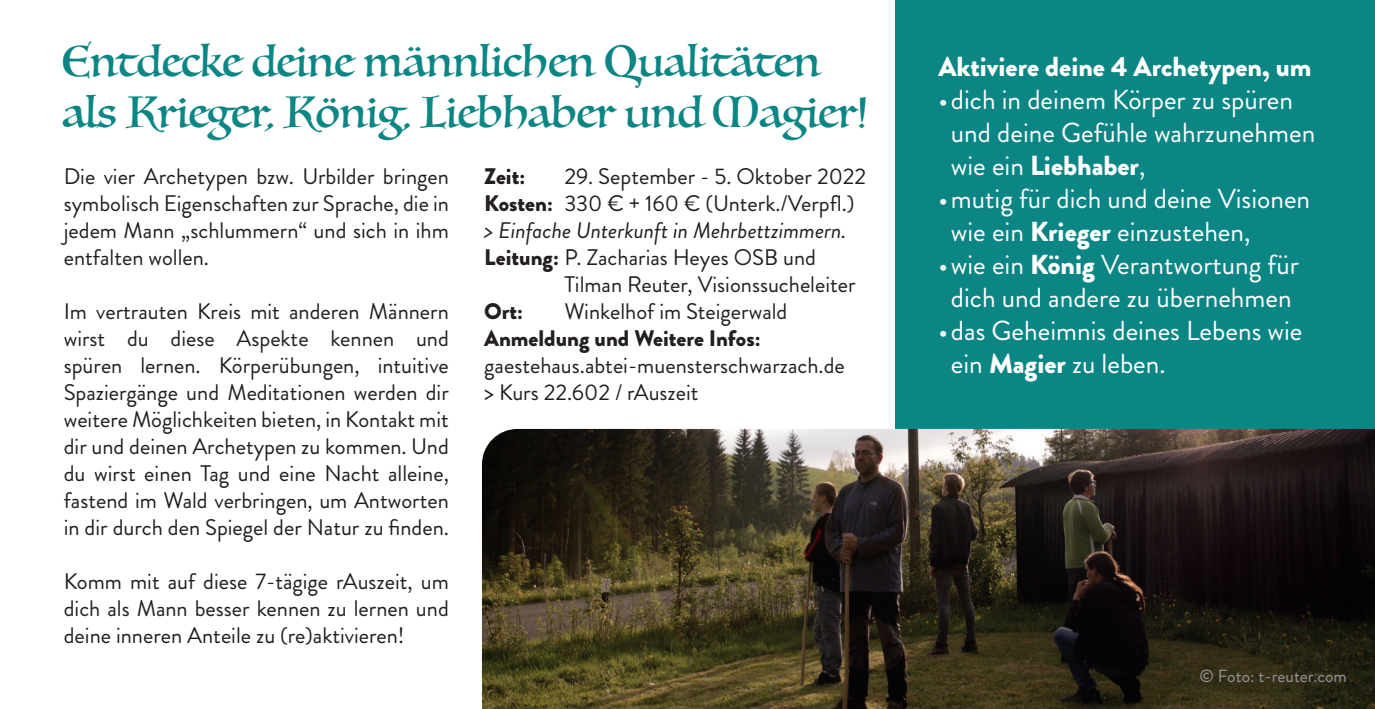
<style>
.page{position:relative;width:1375px;height:709px;background:#fff}
.page>*{position:absolute;margin:0;border:0;box-sizing:border-box;transform-origin:0 0}
.t1{font:42.5px/51px "Luminari";color:#0c8684}
.t2{font:27.5px/33px "Brandon Grotesque";color:#fff}
.t3{font:900 27.5px "Brandon Grotesque";color:#fff}
.t4{font:22.5px/27px "Brandon Grotesque";color:#231f20;text-align:justify}
.t5{font:900 22.5px "Brandon Grotesque";color:#231f20}
.t6{font:17.5px "Brandon Grotesque";color:#939598}
.s1{font-weight:900}
.s2{font-style:italic}
</style>
<div class="page">
<div style="left:896px;top:0;width:479px;height:429px;background:#0c8684"></div>
<img style="left:482px;top:429px;width:893px;height:280px">
<h1 class="t1" style="left:62px;top:36px;width:808px">Entdecke deine männlichen Qualitäten als Krieger, König, Liebhaber und Magier!</h1>
<p class="t4" style="left:64px;top:163px;width:387px">Die vier Archetypen bzw. Urbilder bringen symbolisch Eigenschaften zur Sprache, die in jedem Mann „schlummern“ und sich in ihm entfalten wollen.</p>
<p class="t4" style="left:64px;top:298px;width:387px">Im vertrauten Kreis mit anderen Männern wirst du diese Aspekte kennen und spüren lernen. Körperübungen, intuitive Spaziergänge und Meditationen werden dir weitere Möglichkeiten bieten, in Kontakt mit dir und deinen Archetypen zu kommen. Und du wirst einen Tag und eine Nacht alleine, fastend im Wald verbringen, um Antworten in dir durch den Spiegel der Natur zu finden.</p>
<p class="t4" style="left:64px;top:568px;width:387px">Komm mit auf diese 7-tägige rAuszeit, um dich als Mann besser kennen zu lernen und deine inneren Anteile zu (re)aktivieren!</p>
<p class="t4" style="left:484px;top:163px;width:383px;text-align:left;text-indent:80px">29. September - 5. Oktober 2022<br><span class="s1">Kosten:</span> 330 € + 160 € (Unterk./Verpfl.) <span class="s2">&gt; Einfache Unterkunft in Mehrbettzimmern.<br></span><span class="s1">Leitung:</span> P. Zacharias Heyes OSB und</p>
<p class="t4" style="left:564px;top:271px;width:293px">Tilman Reuter, Visionssucheleiter</p>
<p class="t5" style="left:484px;top:295px;width:40px">Ort:</p>
<p class="t4" style="left:564px;top:298px;width:225px">Winkelhof im Steigerwald</p>
<p class="t5" style="left:484px;top:322px;width:278px">Anmeldung und Weitere Infos:</p>
<p class="t4" style="left:484px;top:352px;width:362px">gaestehaus.abtei-muensterschwarzach.de &gt; Kurs 22.602 / rAuszeit</p>
<p class="t5" style="left:484px;top:160px;width:42px">Zeit:</p>
<p class="t3" style="left:938px;top:47px;width:375px">Aktiviere deine 4 Archetypen, um</p>
<p class="t2" style="left:951px;top:83px;width:366px;text-indent:-13px">•dich in deinem Körper zu spüren und deine Gefühle wahrzunehmen wie ein <span class="s1">Liebhaber</span>,</p>
<p class="t2" style="left:951px;top:182px;width:361px;text-indent:-13px">•mutig für dich und deine Visionen wie ein <span class="s1">Krieger</span> einzustehen,</p>
<p class="t2" style="left:938px;top:248px;width:362px;text-align:center">•wie ein <span class="s1">König</span> Verantwortung für dich und andere zu übernehmen</p>
<p class="t2" style="left:951px;top:314px;width:353px;text-indent:-13px">•das Geheimnis deines Lebens wie ein <span class="s1">Magier</span> zu leben.</p>
<p class="t6" style="left:1199px;top:664px;width:149px">© Foto: t-reuter.com</p>
</div>
